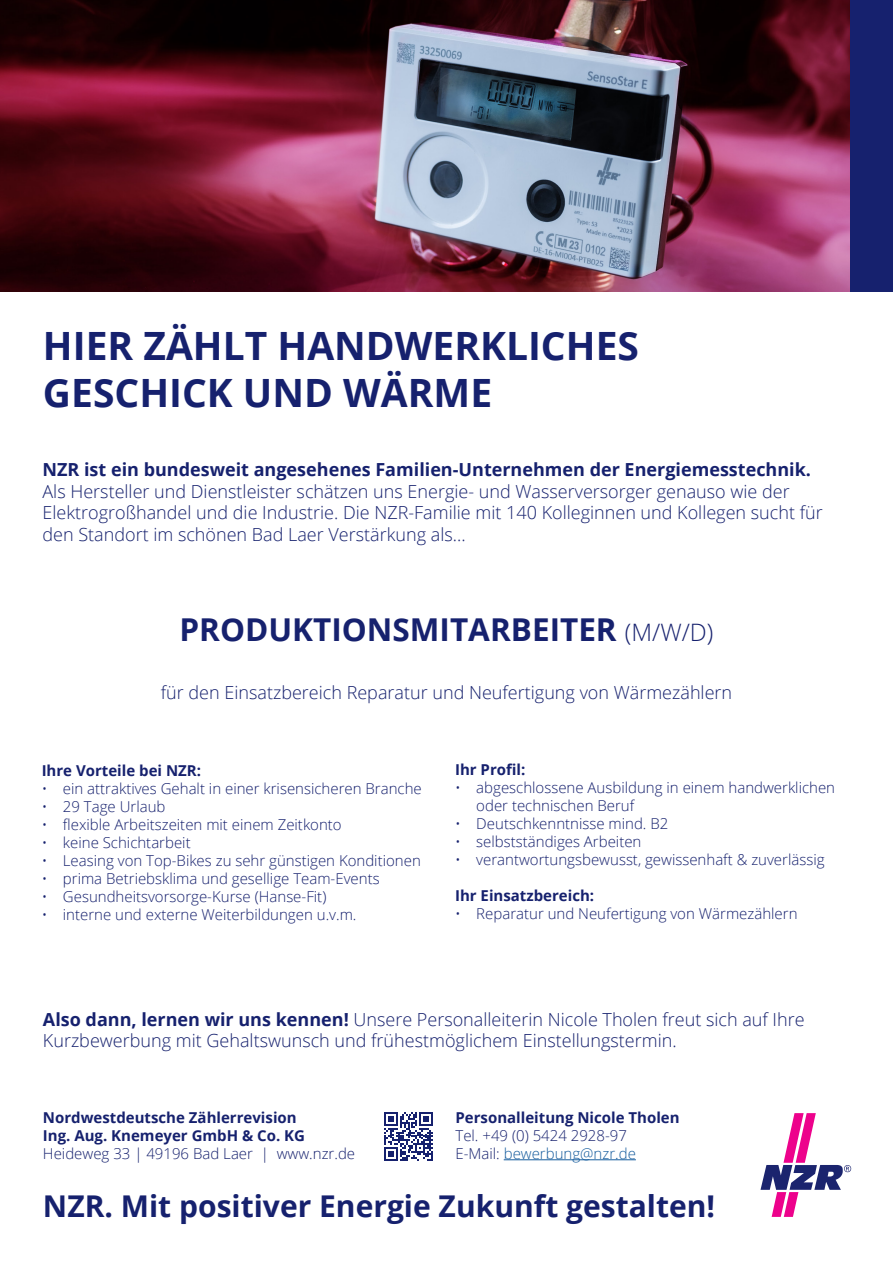
<style>
.page{position:relative;width:893px;height:1263px;background:#fff}
.page>*{position:absolute;margin:0;border:0;box-sizing:border-box;transform-origin:0 0}
.t1{font:700 39px/46.8px "Open Sans";color:#16216e}
.t2{font:700 31.5px "Open Sans";color:#16216e}
.t3{font:700 30px "Open Sans";color:#16216e}
.t4{font:300 18px/21.6px "Open Sans";color:#16216e}
.t5{font:700 18px "Open Sans";color:#16216e}
.t6{font:300 15px/18px "Open Sans";color:#16216e}
.t7{font:700 15px/18px "Open Sans";color:#16216e}
.s1{font-weight:300;font-size:24px}
.s2{font-weight:700}
.s3{color:#175d9e}
</style>
<div class="page">
<svg style="left:760px;top:1113px;width:92px;height:104px"></svg>
<img style="left:0;top:0;width:850px;height:291px">
<div style="left:850px;top:0;width:43px;height:291px;background:#16216e"></div>
<hr style="left:504px;top:1159px;width:132px;height:1px;background:#175d9e">
<svg style="left:384px;top:1112px;width:48px;height:48px"></svg>
<h1 class="t1" style="left:43px;top:322px;width:597px">HIER ZÄHLT HANDWERKLICHES<br>GESCHICK UND WÄRME</h1>
<p class="t5" style="left:43px;top:457px;width:770px">NZR ist ein bundesweit angesehenes Familien-Unternehmen der Energiemesstechnik.</p>
<p class="t4" style="left:43px;top:480px;width:782px">Als Hersteller und Dienstleister schätzen uns Energie- und Wasserversorger genauso wie der<br>Elektrogroßhandel und die Industrie. Die NZR-Familie mit 140 Kolleginnen und Kollegen sucht für den Standort im schönen Bad Laer Verstärkung als...</p>
<h2 class="t2" style="left:180px;top:608px;width:535px">PRODUKTIONSMITARBEITER <span class="s1">(M/W/D)</span></h2>
<p class="t4" style="left:161px;top:681px;width:573px">für den Einsatzbereich Reparatur und Neufertigung von Wärmezählern</p>
<p class="t7" style="left:42px;top:761px;width:161px">Ihre Vorteile bei NZR:</p>
<p class="t6" style="left:42px;top:779px;width:382px">• ein attraktives Gehalt in einer krisensicheren Branche</p>
<p class="t6" style="left:42px;top:797px;width:125px">• 29 Tage Urlaub</p>
<p class="t6" style="left:42px;top:815px;width:302px">• flexible Arbeitszeiten mit einem Zeitkonto</p>
<p class="t6" style="left:42px;top:833px;width:151px">• keine Schichtarbeit</p>
<p class="t6" style="left:42px;top:851px;width:381px">• Leasing von Top-Bikes zu sehr günstigen Konditionen</p>
<p class="t6" style="left:42px;top:869px;width:340px">• prima Betriebsklima und gesellige Team-Events</p>
<p class="t6" style="left:42px;top:887px;width:286px">• Gesundheitsvorsorge-Kurse (Hanse-Fit)</p>
<p class="t6" style="left:42px;top:905px;width:316px">• interne und externe Weiterbildungen u.v.m.</p>
<p class="t7" style="left:455px;top:760px;width:72px">Ihr Profil:</p>
<p class="t6" style="left:476px;top:778px;width:360px;text-indent:-21px">• abgeschlossene Ausbildung in einem handwerklichen oder technischen Beruf</p>
<p class="t6" style="left:455px;top:814px;width:215px">• Deutschkenntnisse mind. B2</p>
<p class="t6" style="left:455px;top:832px;width:188px">• selbstständiges Arbeiten</p>
<p class="t6" style="left:455px;top:850px;width:371px">• verantwortungsbewusst, gewissenhaft &amp; zuverlässig</p>
<p class="t7" style="left:455px;top:886px;width:141px">Ihr Einsatzbereich:</p>
<p class="t6" style="left:455px;top:904px;width:344px">• Reparatur und Neufertigung von Wärmezählern</p>
<p class="t4" style="left:43px;top:1008px;width:763px"><span class="s2">Also dann, lernen wir uns kennen!</span> Unsere Personalleiterin Nicole Tholen freut sich auf Ihre<br>Kurzbewerbung mit Gehaltswunsch und frühestmöglichem Einstellungstermin.</p>
<p class="t7" style="left:43px;top:1108px;width:264px">Nordwestdeutsche Zählerrevision<br>Ing. Aug. Knemeyer GmbH &amp; Co. KG</p>
<p class="t6" style="left:43px;top:1144px;width:314px">Heideweg 33 | 49196 Bad Laer | www.nzr.de</p>
<h3 class="t3" style="left:43px;top:1185px;width:674px">NZR. Mit positiver Energie Zukunft gestalten!</h3>
<p class="t7" style="left:455px;top:1108px;width:226px">Personalleitung Nicole Tholen</p>
<p class="t6" style="left:455px;top:1126px;width:182px">Tel. +49 (0) 5424 2928-97<br>E-Mail: <span class="s3">bewerbung@nzr.de</span></p>
</div>
